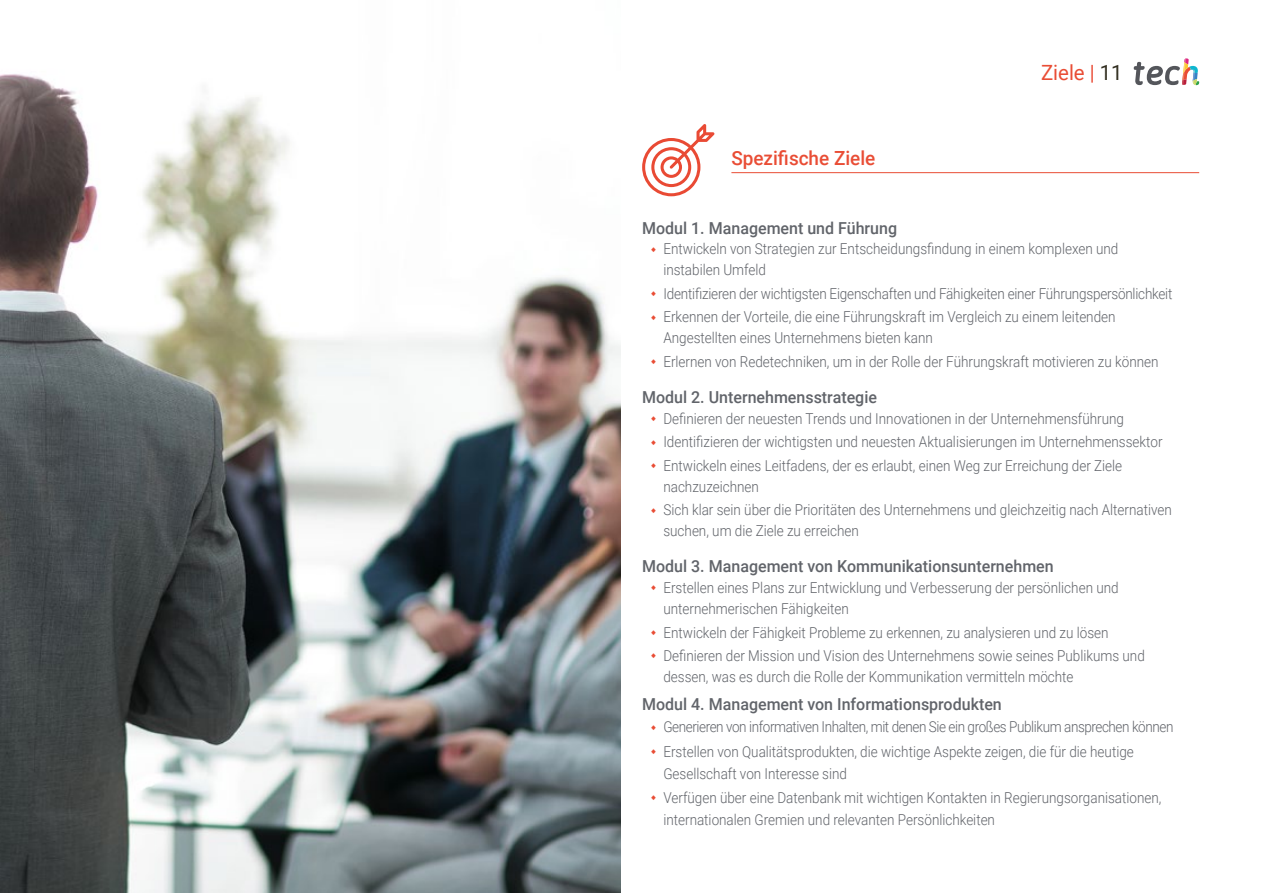
<style>
.page{position:relative;width:1263px;height:893px;background:#fff}
.page>*{position:absolute;margin:0;border:0;box-sizing:border-box;transform-origin:0 0}
.t1{font:21px "Roboto";color:#e94d35}
.t2{font:500 19.5px "Roboto";color:#e94d35}
.t3{font:500 16.5px "Roboto";color:#61646a}
.t4{font:300 15px/23.5px "Roboto";color:#61646a;scale:.9 1}
.t5{font:300 15px/24.5px "Roboto";letter-spacing:-.03em;color:#61646a;scale:.9 1}
.s1{color:#e94b35}
.s2{color:#312e20}
</style>
<div class="page">
<hr style="left:731px;top:172px;width:468px;height:1px;background:#e94d35">
<svg style="left:642px;top:124px;width:72px;height:72px"></svg>
<img style="left:0;top:74px;width:621px;height:819px">
<svg style="left:1134px;top:58px;width:65px;height:28px"></svg>
<h2 class="t2" style="left:731px;top:144px;width:145px">Spezifische Ziele</h2>
<h1 class="t1" style="left:1041px;top:57px;width:83px">Ziele <span class="s1">|</span> <span class="s2">11</span></h1>
<p class="t3" style="left:642px;top:216px;width:256px">Modul 1. Management und Führung</p>
<p class="t4" style="left:663px;top:238px;width:507px;line-height:21px">Entwickeln von Strategien zur Entscheidungsfindung in einem komplexen und instabilen Umfeld</p>
<p class="t4" style="left:663px;top:281px;width:567px">Identifizieren der wichtigsten Eigenschaften und Fähigkeiten einer Führungspersönlichkeit<br>Erkennen der Vorteile, die eine Führungskraft im Vergleich zu einem leitenden</p>
<p class="t4" style="left:663px;top:326px;width:552px">Angestellten eines Unternehmens bieten kann<br>Erlernen von Redetechniken, um in der Rolle der Führungskraft motivieren zu können</p>
<p class="t3" style="left:642px;top:385px;width:236px">Modul 2. Unternehmensstrategie</p>
<p class="t4" style="left:663px;top:406px;width:556px">Definieren der neuesten Trends und Innovationen in der Unternehmensführung<br>Identifizieren der wichtigsten und neuesten Aktualisierungen im Unternehmenssektor<br>Entwickeln eines Leitfadens, der es erlaubt, einen Weg zur Erreichung der Ziele</p>
<p class="t4" style="left:663px;top:474px;width:566px">nachzuzeichnen<br>Sich klar sein über die Prioritäten des Unternehmens und gleichzeitig nach Alternativen</p>
<p class="t4" style="left:663px;top:519px;width:219px">suchen, um die Ziele zu erreichen</p>
<p class="t3" style="left:642px;top:555px;width:413px">Modul 3. Management von Kommunikationsunternehmen</p>
<p class="t4" style="left:663px;top:577px;width:507px;line-height:21px">Erstellen eines Plans zur Entwicklung und Verbesserung der persönlichen und unternehmerischen Fähigkeiten</p>
<p class="t4" style="left:663px;top:620px;width:536px">Entwickeln der Fähigkeit Probleme zu erkennen, zu analysieren und zu lösen<br>Definieren der Mission und Vision des Unternehmens sowie seines Publikums und</p>
<p class="t4" style="left:663px;top:664px;width:457px">dessen, was es durch die Rolle der Kommunikation vermitteln möchte</p>
<p class="t3" style="left:642px;top:693px;width:361px">Modul 4. Management von Informationsprodukten</p>
<p class="t5" style="left:663px;top:714px;width:568px">Generieren von informativen Inhalten, mit denen Sie ein großes Publikum ansprechen können<br>Erstellen von Qualitätsprodukten, die wichtige Aspekte zeigen, die für die heutige</p>
<p class="t4" style="left:663px;top:760px;width:555px;line-height:24.5px">Gesellschaft von Interesse sind<br>Verfügen über eine Datenbank mit wichtigen Kontakten in Regierungsorganisationen,</p>
<p class="t4" style="left:663px;top:807px;width:370px">internationalen Gremien und relevanten Persönlichkeiten</p>
</div>
